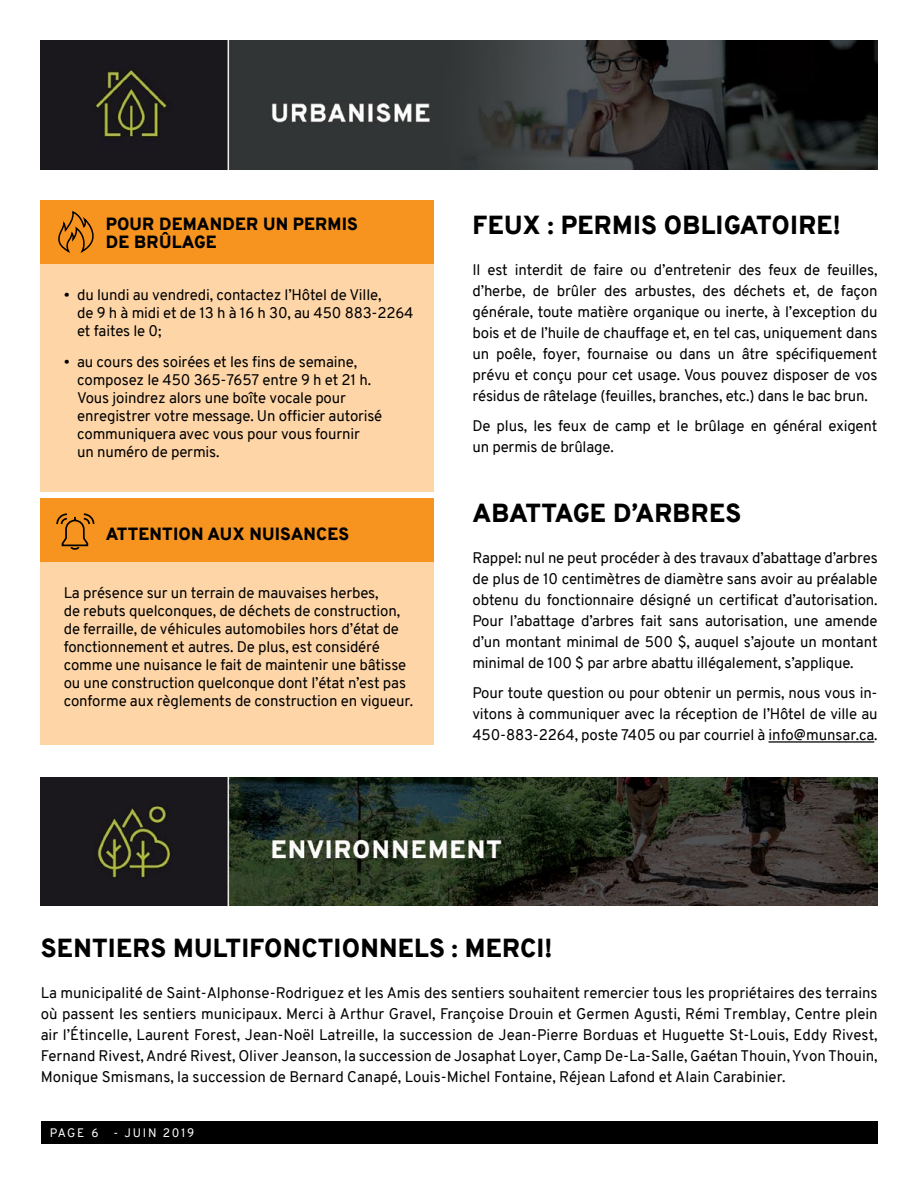
<style>
.page{position:relative;width:918px;height:1188px;background:#fff}
.page>*{position:absolute;margin:0;border:0;box-sizing:border-box;transform-origin:0 0}
.t1{font:900 25.5px "Overpass";letter-spacing:.01em;color:#000}
.t2{font:900 17.25px/18px "Overpass";letter-spacing:.01em;color:#000}
.t3{font:15px/21px "Overpass";letter-spacing:-.01em;color:#000}
.t4{font:12px "Overpass";letter-spacing:.14em;color:#fff}
</style>
<div class="page">
<div style="left:41px;top:1121px;width:837px;height:23px;background:#000"></div>
<img style="left:40px;top:40px;width:838px;height:129px">
<img style="left:40px;top:777px;width:838px;height:129px">
<div style="left:40px;top:200px;width:394px;height:291px;background:#fed5a7"></div>
<div style="left:40px;top:498px;width:394px;height:247px;background:#fed5a7"></div>
<div style="left:40px;top:200px;width:394px;height:64px;background:#f7941f"></div>
<div style="left:40px;top:498px;width:394px;height:64px;background:#f7941f"></div>
<hr style="left:769px;top:741px;width:105px;height:2px;background:#000">
<svg style="left:58px;top:212px;width:36px;height:41px"></svg>
<svg style="left:56px;top:513px;width:39px;height:37px"></svg>
<p class="t2" style="left:106px;top:215px;width:254px">POUR DEMANDER UN PERMIS<br>DE BRÛLAGE</p>
<p class="t3" style="left:77px;top:285px;width:338px;line-height:18px;text-indent:-14px">• du lundi au vendredi, contactez l’Hôtel de Ville,<br>de 9 h à midi et de 13 h à 16 h 30, au 450 883-2264 et faites le 0;</p>
<p class="t3" style="left:77px;top:353px;width:307px;line-height:18px;text-indent:-13px">• au cours des soirées et les fins de semaine, composez le 450 365-7657 entre 9 h et 21 h.<br>Vous joindrez alors une boîte vocale pour enregistrer votre message. Un officier autorisé communiquera avec vous pour vous fournir<br>un numéro de permis.</p>
<p class="t2" style="left:106px;top:525px;width:245px">ATTENTION AUX NUISANCES</p>
<p class="t3" style="left:64px;top:584px;width:351px;line-height:18px">La présence sur un terrain de mauvaises herbes,<br>de rebuts quelconques, de déchets de construction, de ferraille, de véhicules automobiles hors d’état de fonctionnement et autres. De plus, est considéré comme une nuisance le fait de maintenir une bâtisse ou une construction quelconque dont l’état n’est pas conforme aux règlements de construction en vigueur.</p>
<h1 class="t1" style="left:473px;top:207px;width:370px">FEUX : PERMIS OBLIGATOIRE!</h1>
<p class="t3" style="left:472px;top:260px;width:407px;text-align:justify">I l est interdit de faire ou d’entretenir des feux de feuilles, d’herbe, de brûler des arbustes, des déchets et, de façon générale, toute matière organique ou inerte, à l’exception du bois et de l’huile de chauffage et, en tel cas, uniquement dans un poêle, foyer, fournaise ou dans un âtre spécifiquement prévu et conçu pour cet usage. Vous pouvez disposer de vos résidus de râtelage (feuilles, branches, etc.) dans le bac brun.</p>
<p class="t3" style="left:472px;top:416px;width:406px">De plus, les feux de camp et le brûlage en général exigent un permis de brûlage.</p>
<h1 class="t1" style="left:473px;top:495px;width:270px">ABATTAGE D’ARBRES</h1>
<p class="t3" style="left:472px;top:547px;width:407px;text-align:justify">Rappel: nul ne peut procéder à des travaux d’abattage d’arbres de plus de 10 centimètres de diamètre sans avoir au préalable obtenu du fonctionnaire désigné un certificat d’autorisation.<br>Pour l’abattage d’arbres fait sans autorisation, une amende d’un montant minimal de 500 $, auquel s’ajoute un montant minimal de 100 $ par arbre abattu illégalement, s’applique.</p>
<p class="t3" style="left:472px;top:682px;width:407px;text-align:justify">Pour toute question ou pour obtenir un permis, nous vous in&shy;vitons à communiquer avec la réception de l’Hôtel de ville au 450-883-2264, poste 7405 ou par courriel à info@munsar.ca.</p>
<h1 class="t1" style="left:41px;top:930px;width:513px">SENTIERS MULTIFONCTIONN ELS : MERCI!</h1>
<p class="t3" style="left:41px;top:982px;width:839px;text-align:justify">La municipalité de Saint-Alphonse-Rodriguez et les Amis des sentiers souhaitent remercier tous les propriétaires des terrains où passent les sentiers municipaux. Merci à Arthur Gravel, Françoise Drouin et Germen Agusti, Rémi Tremblay, Centre plein air l’Étincelle, Laurent Forest, Jean-Noël Latreille, la succession de Jean-Pierre Borduas et Huguette St-Louis, Eddy Rivest, Fernand Rivest,André Rivest, Oliver Jeanson, la succession de Josaphat Loyer, Camp De-La-Salle, Gaétan Thouin,Yvon Thouin, Monique Smismans, la succession de Bernard Canapé, Louis-M ichel Fontaine, Réjean Lafond et Alain Carabinier.</p>
<p class="t4" style="left:50px;top:1124px;width:146px">page 6 - juin 2019</p>
</div>
